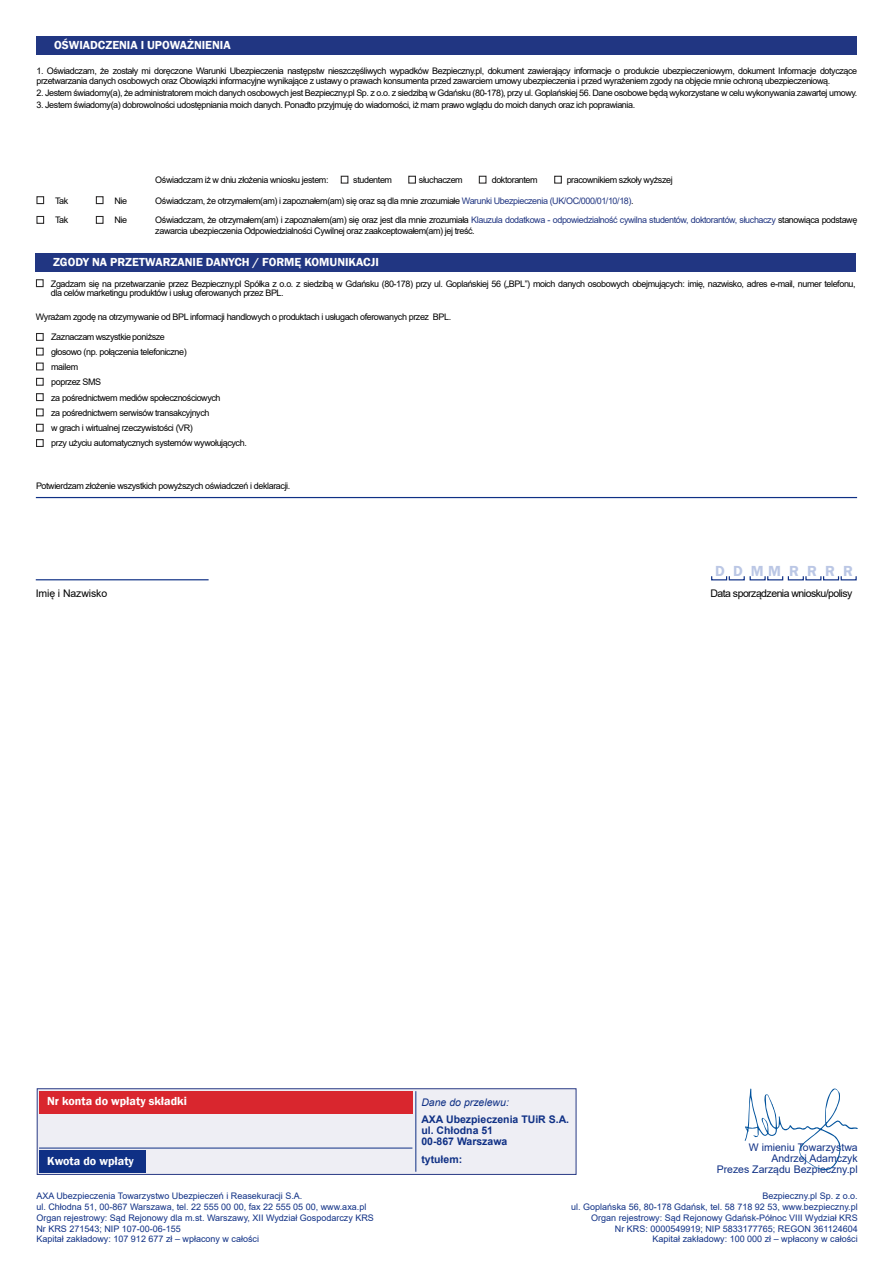
<style>
.page{position:relative;width:893px;height:1263px;background:#fff}
.page>*{position:absolute;margin:0;border:0;box-sizing:border-box;transform-origin:0 0}
.t1{font:600 15px "Franklin Gothic";color:#bbc7e5}
.t2{font:600 12px "Franklin Gothic";color:#fff}
.t3{font:10.5px/11.1px "Arial";color:#0f3085;text-align:right}
.t4{font:700 10.5px/11.1px "Arial";color:#0f3085}
.t5{font:10.5px "Arial";letter-spacing:-.05em;color:#000}
.t6{font:italic 10.5px "Arial";color:#0f3085}
.t7{font:10.5px "Arial";letter-spacing:-.01em;color:#000}
.t8{font:9px/15.3px "Arial";letter-spacing:-.045em;color:#000}
.t9{font:9px/10.8px "Arial";color:#0f3085;text-align:right}
.s1{color:#213682}
</style>
<div class="page">
<div style="left:36px;top:196px;width:8px;height:8px;border:1px solid #2c2a2a"></div>
<div style="left:36px;top:216px;width:8px;height:8px;border:1px solid #2c2a2a"></div>
<div style="left:96px;top:196px;width:8px;height:8px;border:1px solid #2c2a2a"></div>
<div style="left:96px;top:216px;width:8px;height:8px;border:1px solid #2c2a2a"></div>
<div style="left:341px;top:176px;width:7px;height:8px;border:1px solid #2c2a2a"></div>
<div style="left:408px;top:176px;width:8px;height:8px;border:1px solid #2c2a2a"></div>
<div style="left:479px;top:176px;width:7px;height:8px;border:1px solid #2c2a2a"></div>
<div style="left:554px;top:176px;width:8px;height:8px;border:1px solid #2c2a2a"></div>
<div style="left:37px;top:1088px;width:539px;height:86px;background:#eeeef4;border:1px solid #293a85"></div>
<div style="left:39px;top:1091px;width:373px;height:22px;background:#d9262e"></div>
<hr style="left:39px;top:1148px;width:373px;height:1px;background:#0f3085">
<div style="left:39px;top:1150px;width:107px;height:22px;background:#0f3085"></div>
<hr style="left:416px;top:1091px;width:1px;height:81px;background:#0f3085">
<div style="left:36px;top:36px;width:821px;height:19px;background:#213682"></div>
<hr style="left:36px;top:579px;width:173px;height:1px;background:#0f3085">
<div style="left:823px;top:576px;width:16px;height:4px;border:1px solid #0f3085"></div>
<svg style="left:745px;top:1088px;width:113px;height:82px"></svg>
<hr style="left:36px;top:497px;width:821px;height:1px;background:#0f3085">
<div style="left:36px;top:279px;width:8px;height:8px;border:1px solid #2c2a2a"></div>
<div style="left:36px;top:348px;width:8px;height:8px;border:1px solid #2c2a2a"></div>
<div style="left:36px;top:362px;width:8px;height:8px;border:1px solid #2c2a2a"></div>
<div style="left:36px;top:378px;width:8px;height:8px;border:1px solid #2c2a2a"></div>
<div style="left:36px;top:393px;width:8px;height:8px;border:1px solid #2c2a2a"></div>
<div style="left:36px;top:408px;width:8px;height:8px;border:1px solid #2c2a2a"></div>
<div style="left:36px;top:424px;width:8px;height:8px;border:1px solid #2c2a2a"></div>
<div style="left:36px;top:439px;width:8px;height:8px;border:1px solid #2c2a2a"></div>
<div style="left:36px;top:333px;width:8px;height:8px;border:1px solid #2c2a2a"></div>
<div style="left:35px;top:253px;width:821px;height:19px;background:#213682"></div>
<h2 class="t2" style="left:54px;top:38px;width:178px">OŚWIADCZENIA I UPOWAŻNIENIA</h2>
<p class="t8" style="left:36px;top:66px;width:822px;line-height:9.6px">1. Oświadczam, że zostały mi doręczone Warunki Ubezpieczenia następstw nieszczęśliwych wypadków Bezpieczny.pl, dokument zawierający informacje o produkcie ubezpieczeniowym, dokument Informacje dotyczące przetwarzania danych osobowych oraz Obowiązki informacyjne wynikające z ustawy o prawach konsumenta przed zawarciem umowy ubezpieczenia i przed wyrażeniem zgody na objęcie mnie ochroną ubezpieczeniową.</p>
<p class="t8" style="left:36px;top:85px;width:822px">2. Jestem świadomy(a), że administratorem moich danych osobowych jest Bezpieczny.pl Sp. z o.o. z siedzibą w Gdańsku (80-178), przy ul. Goplańskiej 56. Dane osobowe będą wykorzystane w celu wykonywania zawartej umowy.</p>
<p class="t8" style="left:36px;top:97px;width:600px">3. Jestem świadomy(a) dobrowolności udostępniania moich danych. Ponadto przyjmuję do wiadomości, iż mam prawo wglądu do moich danych oraz ich poprawiania.</p>
<p class="t8" style="left:55px;top:193px;width:15px">Tak</p>
<p class="t8" style="left:114px;top:193px;width:14px">Nie</p>
<p class="t8" style="left:55px;top:212px;width:15px">Tak</p>
<p class="t8" style="left:114px;top:212px;width:14px">Nie</p>
<p class="t8" style="left:155px;top:172px;width:175px">Oświadczam iż w dniu złożenia wniosku jestem:</p>
<p class="t8" style="left:353px;top:172px;width:40px">studentem</p>
<p class="t8" style="left:419px;top:172px;width:45px">słuchaczem</p>
<p class="t8" style="left:492px;top:172px;width:47px">doktorantem</p>
<p class="t8" style="left:567px;top:172px;width:107px">pracownikiem szkoły wyższej</p>
<p class="t8" style="left:155px;top:190px;width:704px;line-height:19.8px">Oświadczam, że otrzymałem(am) i zapoznałem(am) się oraz są dla mnie zrozumiałe <span class="s1">Warunki Ubezpieczenia (UK/OC/000/01/10/18)</span>.<br>Oświadczam, że otrzymałem(am) i zapoznałem(am) się oraz jest dla mnie zrozumiała <span class="s1">Klauzula dodatkowa - odpowiedzialność cywilna studentów, doktorantów, słuchaczy</span> stanowiąca podstawę</p>
<p class="t8" style="left:155px;top:223px;width:321px">zawarcia ubezpieczenia Odpowiedzialności Cywilnej oraz zaakceptowałem(am) jej treść.</p>
<h2 class="t2" style="left:53px;top:255px;width:327px">ZGODY NA PRZETWARZANIE DANYCH / FORMĘ KOMUNIKACJI</h2>
<p class="t8" style="left:51px;top:279px;width:806px;line-height:9.6px">Zgadzam się na przetwarzanie przez Bezpieczny.pl Spółka z o.o. z siedzibą w Gdańsku (80-178) przy ul. Goplańskiej 56 („BPL”) moich danych osobowych obejmujących: imię, nazwisko, adres e-mail, numer telefonu, dla celów marketingu produktów i usług oferowanych przez BPL.</p>
<p class="t8" style="left:36px;top:309px;width:417px">Wyrażam zgodę na otrzymywanie od BPL informacji handlowych o produktach i usługach oferowanych przez BPL.</p>
<p class="t8" style="left:51px;top:344px;width:197px">głosowo (np. połączenia telefoniczne)<br>mailem<br>poprzez SMS<br>za pośrednictwem mediów społecznościowych<br>za pośrednictwem serwisów transakcyjnych<br>w grach i wirtualnej rzeczywistości (VR)<br>przy użyciu automatycznych systemów wywołujących.</p>
<p class="t8" style="left:51px;top:329px;width:115px">Zaznaczam wszystkie poniższe</p>
<p class="t8" style="left:36px;top:478px;width:256px">Potwierdzam złożenie wszystkich powyższych oświadczeń i deklaracji.</p>
<h1 class="t1" style="left:715px;top:562px;width:139px">D D M M R R R R</h1>
<p class="t7" style="left:36px;top:586px;width:73px">Imię i Nazwisko</p>
<p class="t5" style="left:710px;top:586px;width:143px">Data sporządzenia wniosku/polisy</p>
<h2 class="t2" style="left:47px;top:1094px;width:141px">Nr konta do wpłaty składki</h2>
<h2 class="t2" style="left:47px;top:1153px;width:88px">Kwota do wpłaty</h2>
<p class="t9" style="left:36px;top:1190px;width:339px;text-align:left">AXA Ubezpieczenia Towarzystwo Ubezpieczeń i Reasekuracji S.A.<br>ul. Chłodna 51, 00-867 Warszawa, tel. 22 555 00 00, fax 22 555 05 00, www.axa.pl Organ rejestrowy: Sąd Rejonowy dla m.st. Warszawy, XII Wydział Gospodarczy KRS Nr KRS 271543; NIP 107-00-06-155<br>Kapitał zakładowy: 107 912 677 zł – wpłacony w całości</p>
<p class="t6" style="left:421px;top:1096px;width:89px">Dane do przelewu:</p>
<p class="t4" style="left:421px;top:1114px;width:149px">AXA Ubezpieczenia TUiR S.A. ul. Chłodna 51<br>00-867 Warszawa</p>
<p class="t4" style="left:421px;top:1154px;width:42px">tytułem:</p>
<p class="t3" style="left:717px;top:1142px;width:143px">W imieniu Towarzystwa<br>Andrzej Adamczyk<br>Prezes Zarządu Bezpieczny.pl</p>
<p class="t9" style="left:571px;top:1190px;width:288px">Bezpieczny.pl Sp. z o.o.<br>ul. Goplańska 56, 80-178 Gdańsk, tel. 58 718 92 53, www.bezpieczny.pl Organ rejestrowy: Sąd Rejonowy Gdańsk-Północ VIII Wydział KRS<br>Nr KRS: 0000549919; NIP 5833177765; REGON 361124604<br>Kapitał zakładowy: 100 000 zł – wpłacony w całości</p>
</div>
